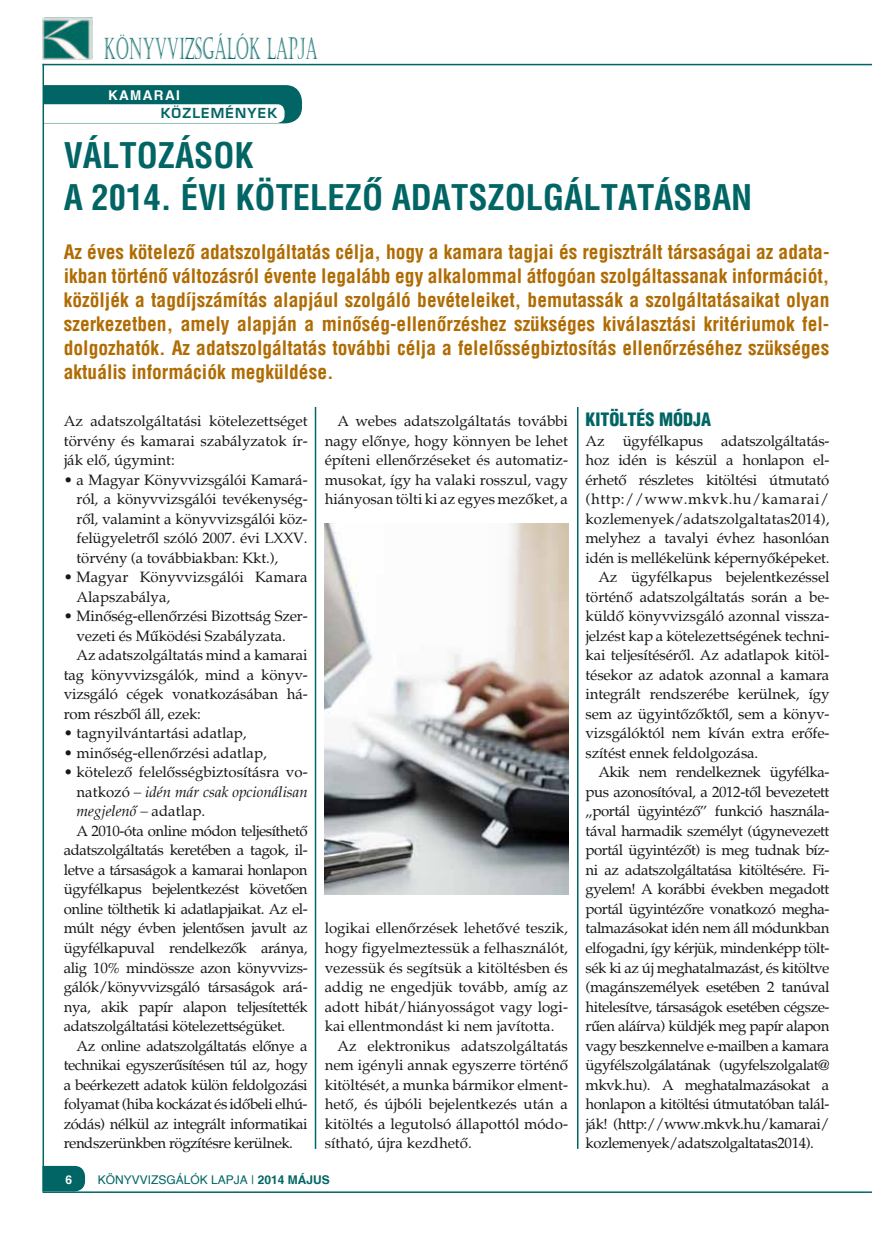
<style>
.page{position:relative;width:872px;height:1234px;background:#fff}
.page>*{position:absolute;margin:0;border:0;box-sizing:border-box;transform-origin:0 0}
.t1{font:700 condensed 34.5px/41.4px "H Helvetica";color:#006564}
.t2{font:30px "Castellar";color:#006564;scale:.5 1}
.t3{font:700 condensed 19.5px/24px "H Helvetica";color:#b06c03;text-align:justify}
.t4{font:900 condensed 18px "H Helvetica";color:#006564}
.t5{font:15px/19.5px "H Palatino";letter-spacing:-.015em;color:#1a171c;text-align:justify}
.t6{font:italic 15px "H Palatino";color:#1a171c}
.t7{font:15px "H Palatino";letter-spacing:.04em;color:#1a171c}
.t8{font:700 13.5px "H Euromode";letter-spacing:.09em;color:#006564}
.t9{font:700 13.5px "H Helvetica";letter-spacing:.1em;color:#fff}
.t10{font:12px "H Helvetica";color:#006564}
.t11{font:700 12px "H Helvetica";color:#fff}
.s1{font-style:normal}
.s2{font-weight:700}
</style>
<div class="page">
<svg style="left:44px;top:85px;width:258px;height:38px"></svg>
<svg style="left:44px;top:1165px;width:41px;height:26px"></svg>
<hr style="left:43px;top:64px;width:829px;height:1px;background:#006564">
<hr style="left:43px;top:64px;width:1px;height:1127px;background:#006564">
<hr style="left:43px;top:1191px;width:827px;height:1px;background:#006564">
<img style="left:43px;top:17px;width:49px;height:43px">
<hr style="left:315px;top:140px;width:1px;height:1008px;background:#006564">
<hr style="left:577px;top:140px;width:1px;height:1008px;background:#006564">
<div style="left:64px;top:140px;width:765px;height:266px;background:#fff"></div>
<img style="left:325px;top:523px;width:244px;height:371px">
<h2 class="t2" style="left:104px;top:31px;width:429px">KÖNYVVIZSGÁLÓK LAPJA</h2>
<p class="t9" style="left:108px;top:87px;width:73px">KAMARAI</p>
<p class="t8" style="left:161px;top:104px;width:118px">KÖZLEMÉNYEK</p>
<h1 class="t1" style="left:64px;top:134px;width:690px">Változások<br>a 2014. évi kötelező adatszolgáltatásban</h1>
<p class="t3" style="left:64px;top:240px;width:767px">Az éves kötelező adatszolgáltatás célja, hogy a kamara tagjai és regisztrált társaságai az adata&shy;ikban történő változásról évente legalább egy alkalommal átfogóan szolgáltassanak információt, közöljék a tagdíjszámítás alapjául szolgáló bevételeiket, bemutassák a szolgáltatásaikat olyan szerkezetben, amely alapján a minőség-ellenőrzéshez szükséges kiválasztási kritériumok fel&shy;dolgozhatók. Az adatszolgáltatás további célja a felelősségbiztosítás ellenőrzéséhez szükséges aktuális információk megküldése.</p>
<p class="t5" style="left:64px;top:411px;width:245px">Az adatszolgáltatási kötelezettséget törvény és kamarai szabályzatok ír&shy;ják elő, úgymint:</p>
<p class="t5" style="left:77px;top:470px;width:233px;text-indent:-13px">• a Magyar Könyvvizsgálói Kamará&shy;ról, a könyvvizsgálói tevékenység&shy;ről, valamint a könyvvizsgálói köz&shy;felügyeletről szóló 2007. évi LXXV. törvény (a továbbiakban: Kkt.),</p>
<p class="t5" style="left:77px;top:567px;width:233px;text-indent:-13px">• Magyar Könyvvizsgálói Kamara<br>Alapszabálya,</p>
<p class="t5" style="left:64px;top:606px;width:245px">• Minőség-ellenőrzési Bizottság Szer-</p>
<p class="t5" style="left:77px;top:626px;width:211px">vezeti és Működési Szabályzata.</p>
<p class="t5" style="left:77px;top:645px;width:233px">Az adatszolgáltatás mind a kamarai</p>
<p class="t5" style="left:64px;top:665px;width:245px">tag könyvvizsgálók, mind a könyv-</p>
<p class="t5" style="left:64px;top:684px;width:245px">vizsgáló cégek vonatkozásában há-</p>
<p class="t5" style="left:64px;top:704px;width:139px">rom részből áll, ezek:</p>
<p class="t5" style="left:64px;top:723px;width:184px">• tagnyilvántartási adatlap,</p>
<p class="t5" style="left:64px;top:743px;width:204px">• minőség-ellenőrzési adatlap,</p>
<p class="t5" style="left:64px;top:762px;width:245px">• kötelező felelősségbiztosításra vo-</p>
<p class="t6" style="left:77px;top:782px;width:233px"><span class="s1">natkozó</span> – idén már csak opcionálisan</p>
<p class="t6" style="left:77px;top:802px;width:130px">megjelenő – <span class="s1">adatlap.</span></p>
<p class="t5" style="left:77px;top:821px;width:233px">A 2010-óta online módon teljesíthető</p>
<p class="t5" style="left:64px;top:840px;width:245px">adatszolgáltatás keretében a tagok, il-</p>
<p class="t5" style="left:64px;top:860px;width:245px">letve a társaságok a kamarai honlapon</p>
<p class="t5" style="left:64px;top:879px;width:245px">ügyfélkapus bejelentkezést követően</p>
<p class="t5" style="left:64px;top:899px;width:245px">online tölthetik ki adatlapjaikat. Az el-</p>
<p class="t5" style="left:64px;top:918px;width:245px">múlt négy évben jelentősen javult az</p>
<p class="t5" style="left:64px;top:938px;width:245px">ügyfélkapuval rendelkezők aránya,</p>
<p class="t5" style="left:64px;top:957px;width:245px">alig 10% mindössze azon könyvvizs-</p>
<p class="t5" style="left:64px;top:977px;width:245px">gálók/könyvvizsgáló társaságok ará-</p>
<p class="t5" style="left:64px;top:996px;width:245px">nya, akik papír alapon teljesítették</p>
<p class="t5" style="left:64px;top:1016px;width:223px">adatszolgáltatási kötelezettségüket.</p>
<p class="t5" style="left:77px;top:1035px;width:233px">Az online adatszolgáltatás előnye a</p>
<p class="t5" style="left:64px;top:1055px;width:245px">technikai egyszerűsítésen túl az, hogy</p>
<p class="t5" style="left:64px;top:1074px;width:245px">a beérkezett adatok külön feldolgozási</p>
<p class="t5" style="left:64px;top:1094px;width:245px">folyamat (hiba kockázat és időbeli elhú-</p>
<p class="t5" style="left:64px;top:1113px;width:245px">zódás) nélkül az integrált informatikai</p>
<p class="t5" style="left:64px;top:1133px;width:231px">rendszerünkben rögzítésre kerülnek.</p>
<p class="t4" style="left:585px;top:408px;width:20px">KITÖLTÉS</p>
<p class="t4" style="left:659px;top:408px;width:12px">MÓD</p>
<p class="t4" style="left:693px;top:408px;width:19px">JA</p>
<p class="t5" style="left:585px;top:431px;width:245px">Az ügyfélkapus adatszolgáltatás-</p>
<p class="t5" style="left:585px;top:450px;width:245px">hoz idén is készül a honlapon el-</p>
<p class="t5" style="left:585px;top:470px;width:245px">érhető részletes kitöltési útmutató</p>
<p class="t7" style="left:585px;top:490px;width:245px">(http://www.mkvk.hu/kamarai/</p>
<p class="t5" style="left:585px;top:509px;width:245px">kozlemenyek/adatszolgaltatas2014),</p>
<p class="t5" style="left:585px;top:528px;width:245px">melyhez a tavalyi évhez hasonlóan</p>
<p class="t5" style="left:585px;top:548px;width:245px">idén is mellékelünk képernyőképeket.</p>
<p class="t5" style="left:598px;top:567px;width:233px">Az ügyfélkapus bejelentkezéssel</p>
<p class="t5" style="left:585px;top:587px;width:245px">történő adatszolgáltatás során a be-</p>
<p class="t5" style="left:585px;top:606px;width:245px">küldő könyvvizsgáló azonnal vissza-</p>
<p class="t5" style="left:585px;top:626px;width:245px">jelzést kap a kötelezettségének techni-</p>
<p class="t5" style="left:585px;top:645px;width:245px">kai teljesítéséről. Az adatlapok kitöl-</p>
<p class="t5" style="left:585px;top:665px;width:245px">tésekor az adatok azonnal a kamara</p>
<p class="t5" style="left:585px;top:684px;width:245px">integrált rendszerébe kerülnek, így</p>
<p class="t5" style="left:585px;top:704px;width:245px">sem az ügyintőzőktől, sem a könyv-</p>
<p class="t5" style="left:585px;top:723px;width:245px">vizsgálóktól nem kíván extra erőfe-</p>
<p class="t5" style="left:585px;top:743px;width:174px">szítést ennek feldolgozása.</p>
<p class="t5" style="left:598px;top:762px;width:233px">Akik nem rendelkeznek ügyfélka-</p>
<p class="t5" style="left:585px;top:782px;width:245px">pus azonosítóval, a 2012-től bevezetett</p>
<p class="t5" style="left:585px;top:801px;width:245px">„portál ügyintéző” funkció használa-</p>
<p class="t5" style="left:585px;top:821px;width:245px">tával harmadik személyt (úgynevezett</p>
<p class="t5" style="left:585px;top:840px;width:245px">portál ügyintézőt) is meg tudnak bíz-</p>
<p class="t5" style="left:585px;top:860px;width:245px">ni az adatszolgáltatása kitöltésére. Fi-</p>
<p class="t5" style="left:585px;top:879px;width:245px">gyelem! A korábbi években megadott</p>
<p class="t5" style="left:585px;top:899px;width:245px">portál ügyintézőre vonatkozó megha-</p>
<p class="t5" style="left:585px;top:918px;width:245px">talmazásokat idén nem áll módunkban</p>
<p class="t5" style="left:585px;top:938px;width:245px">elfogadni, így kérjük, mindenképp tölt-</p>
<p class="t5" style="left:585px;top:957px;width:245px">sék ki az új meghatalmazást, és kitöltve</p>
<p class="t5" style="left:585px;top:977px;width:245px">(magánszemélyek esetében 2 tanúval</p>
<p class="t5" style="left:585px;top:996px;width:245px">hitelesítve, társaságok esetében cégsze-</p>
<p class="t5" style="left:585px;top:1016px;width:245px">rűen aláírva) küldjék meg papír alapon</p>
<p class="t5" style="left:585px;top:1035px;width:245px">vagy beszkennelve e-mailben a kamara</p>
<p class="t5" style="left:585px;top:1055px;width:245px">ügyfélszolgálatának (ugyfelszolgalat@</p>
<p class="t5" style="left:585px;top:1074px;width:245px">mkvk.hu). A meghatalmazásokat a</p>
<p class="t5" style="left:585px;top:1094px;width:245px">honlapon a kitöltési útmutatóban talál-</p>
<p class="t5" style="left:585px;top:1113px;width:245px">ják! (http://www.mkvk.hu/kamarai/</p>
<p class="t5" style="left:585px;top:1133px;width:230px">kozlemenyek/adatszolgaltatas2014).</p>
<p class="t5" style="left:325px;top:411px;width:245px;text-indent:13px">A webes adatszolgáltatás további nagy előnye, hogy könnyen be lehet építeni ellenőrzéseket és automatiz&shy;musokat, így ha valaki rosszul, vagy hiányosan tölti ki az egyes mezőket, a</p>
<p class="t5" style="left:325px;top:918px;width:245px">logikai ellenőrzések lehetővé teszik,</p>
<p class="t5" style="left:325px;top:938px;width:245px">hogy figyelmeztessük a felhasználót,</p>
<p class="t5" style="left:325px;top:957px;width:245px">vezessük és segítsük a kitöltésben és</p>
<p class="t5" style="left:325px;top:977px;width:245px">addig ne engedjük tovább, amíg az</p>
<p class="t5" style="left:325px;top:996px;width:245px">adott hibát/hiányosságot vagy logi-</p>
<p class="t5" style="left:325px;top:1016px;width:231px">kai ellentmondást ki nem javította.</p>
<p class="t5" style="left:337px;top:1035px;width:232px">Az elektronikus adatszolgáltatás</p>
<p class="t5" style="left:325px;top:1055px;width:245px">nem igényli annak egyszerre történő</p>
<p class="t5" style="left:325px;top:1074px;width:245px">kitöltését, a munka bármikor elment-</p>
<p class="t5" style="left:325px;top:1094px;width:245px">hető, és újbóli bejelentkezés után a</p>
<p class="t5" style="left:325px;top:1113px;width:245px">kitöltés a legutolsó állapottól módo-</p>
<p class="t5" style="left:325px;top:1133px;width:149px">sítható, újra kezdhető.</p>
<p class="t11" style="left:66px;top:1171px;width:8px">6</p>
<p class="t10" style="left:98px;top:1172px;width:233px">KÖNYVVIZSGÁLÓK LAPJA | <span class="s2">2014 MÁJUS</span></p>
</div>
